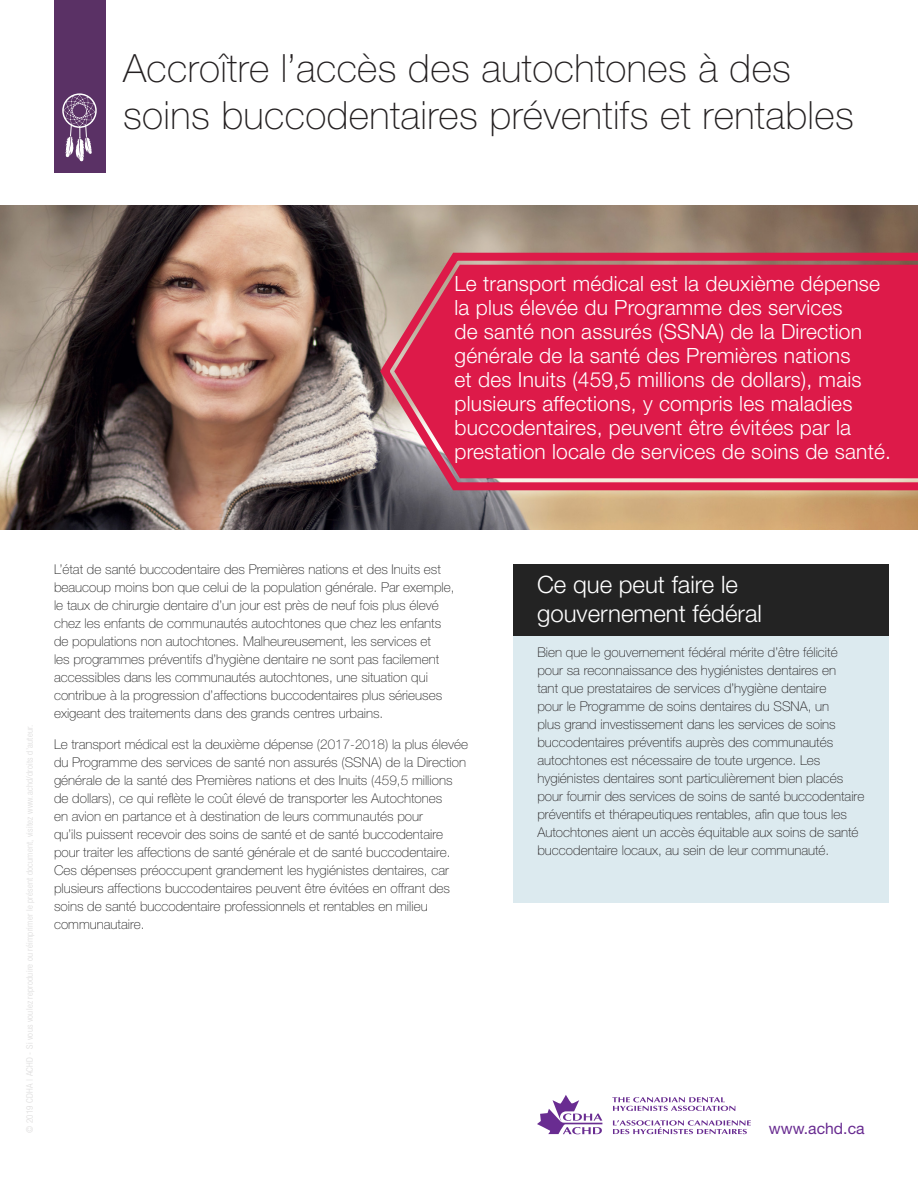
<style>
.page{position:relative;width:918px;height:1188px;background:#fff}
.page>*{position:absolute;margin:0;border:0;box-sizing:border-box;transform-origin:0 0}
._3_line_title{font:100 39px/46.8px "Helvetica Neue LT Std";letter-spacing:.01em;color:#231f20}
.paragraph_title{font:300 24px/28.8px "Helvetica Neue LT Std";color:#fff}
.pull_quote_for_banne{font:300 21px/24px "Helvetica Neue LT Std";letter-spacing:.01em;color:#fff}
.t1{font:15.75px "Helvetica Neue LT Std";color:#692c91}
.body_italic_FR{font:100 13.5px/18px "Helvetica Neue LT Std";color:#232323}
.Body_FR{font:100 13.5px/18px "Helvetica Neue LT Std";color:#231f20}
</style>
<div class="page">
<svg style="left:612px;top:1097px;width:123px;height:14px"></svg>
<svg style="left:613px;top:1120px;width:138px;height:14px"></svg>
<svg style="left:537px;top:1095px;width:65px;height:39px"></svg>
<div style="left:513px;top:576px;width:376px;height:327px;background:#dceaef"></div>
<div style="left:513px;top:564px;width:376px;height:71px;background:#232323"></div>
<div style="left:54px;top:0;width:52px;height:172px;background:#5a3165"></div>
<img style="left:0;top:206px;width:918px;height:324px">
<svg style="left:62px;top:93px;width:35px;height:68px"></svg>
<svg style="left:374px;top:246px;width:544px;height:248px;background:#bc6f76"></svg>
<div style="left:394px;top:265px;width:524px;height:213px;background:#dd1a49"></div>
<p class="_3_line_title" style="left:123px;top:45px;width:732px">Accroître l’accès des autochtones à des soins buccodentaires préventifs et rentables</p>
<p class="pull_quote_for_banne" style="left:454px;top:271px;width:438px">Le transport médical est la deuxième dépense la plus élevée du Programme des services<br>de santé non assurés (SSNA) de la Direction générale de la santé des Premières nations<br>et des Inuits (459,5 millions de dollars), mais plusieurs affections, y compris les maladies buccodentaires, peuvent être évitées par la prestation locale de services de soins de santé.</p>
<p class="body_italic_FR" style="left:54px;top:560px;width:402px">L’état de santé buccodentaire des Premières nations et des Inuits est beaucoup moins bon que celui de la population générale. Par exemple, le taux de chirurgie dentaire d’un jour est près de neuf fois plus élevé chez les enfants de communautés autochtones que chez les enfants de populations non autochtones. Malheureusement, les services et<br>les programmes préventifs d’hygiène dentaire ne sont pas facilement accessibles dans les communautés autochtones, une situation qui contribue à la progression d’affections buccodentaires plus sérieuses exigeant des traitements dans des grands centres urbains.</p>
<p class="body_italic_FR" style="left:54px;top:735px;width:416px">Le transport médical est la deuxième dépense (2017-2018) la plus élevée du Programme des services de santé non assurés (SSNA) de la Direction générale de la santé des Premières nations et des Inuits (459,5 millions de dollars), ce qui reflète le coût élevé de transporter les Autochtones<br>en avion en partance et à destination de leurs communautés pour<br>qu’ils puissent recevoir des soins de santé et de santé buccodentaire pour traiter les affections de santé générale et de santé buccodentaire.<br>Ces dépenses préoccupent grandement les hygiénistes dentaires, car plusieurs affections buccodentaires peuvent être évitées en offrant des soins de santé buccodentaire professionnels et rentables en milieu communautaire.</p>
<p class="paragraph_title" style="left:537px;top:570px;width:226px">Ce que peut faire le gouvernement fédéral</p>
<p class="Body_FR" style="left:537px;top:643px;width:328px">Bien que le gouvernement fédéral mérite d’être félicité pour sa reconnaissance des hygiénistes dentaires en<br>tant que prestataires de services d’hygiène dentaire<br>pour le Programme de soins dentaires du SSNA, un<br>plus grand investissement dans les services de soins buccodentaires préventifs auprès des communautés autochtones est nécessaire de toute urgence. Les hygiénistes dentaires sont particulièrement bien placés pour fournir des services de soins de santé buccodentaire préventifs et thérapeutiques rentables, afin que tous les Autochtones aient un accès équitable aux soins de santé buccodentaire locaux, au sein de leur communauté.</p>
<p class="t1" style="left:769px;top:1119px;width:97px">www.achd.ca</p>
</div>
